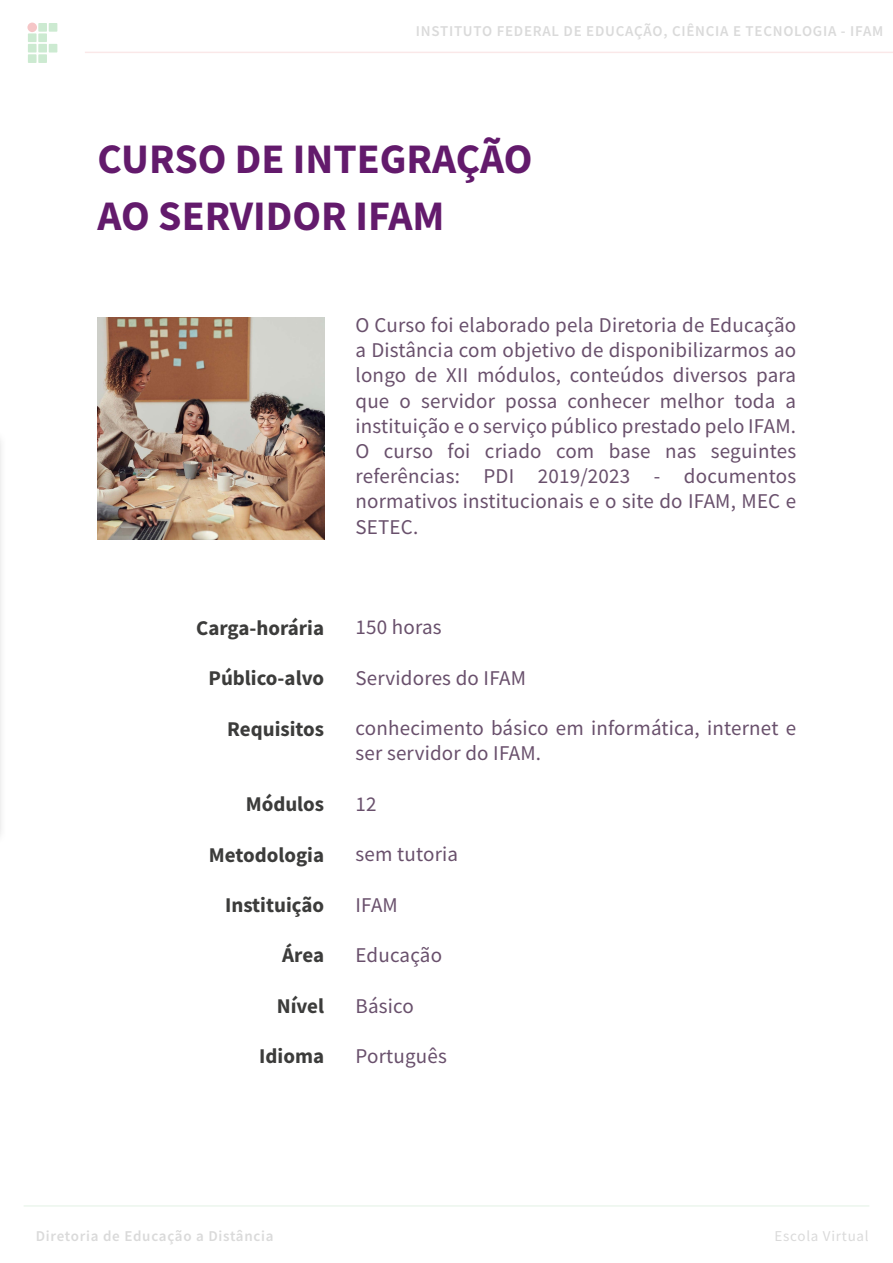
<style>
.page{position:relative;width:893px;height:1263px;background:#fff}
.page>*{position:absolute;margin:0;border:0;box-sizing:border-box;transform-origin:0 0}
.t1{font:700 42px/57px "Source Sans Pro";color:#631a6c}
.t2{font:21px/25.2px "Source Sans Pro";letter-spacing:.01em;color:#69506c;text-align:justify}
.t3{font:700 21px "Source Sans Pro";color:#3c3c3b}
.t4{font:600 15px "Source Sans Pro";letter-spacing:.05em;color:#dadada}
.t5{font:15px "Source Sans Pro";letter-spacing:.05em;color:#dadada}
</style>
<div class="page">
<hr style="left:85px;top:52px;width:808px;height:1px;background:#cd191e">
<hr style="left:24px;top:1205px;width:845px;height:2px;background:#2f9e41">
<div style="left:38px;top:23px;width:9px;height:9px;background:#ccead1"></div>
<div style="left:49px;top:23px;width:8px;height:9px;background:#ccead1"></div>
<div style="left:49px;top:44px;width:8px;height:9px;background:#ccead1"></div>
<div style="left:28px;top:33px;width:9px;height:9px;background:#ccead1"></div>
<div style="left:38px;top:33px;width:9px;height:9px;background:#ccead1"></div>
<div style="left:28px;top:44px;width:9px;height:9px;background:#ccead1"></div>
<div style="left:38px;top:44px;width:9px;height:9px;background:#ccead1"></div>
<div style="left:28px;top:54px;width:9px;height:9px;background:#ccead1"></div>
<div style="left:38px;top:54px;width:9px;height:9px;background:#ccead1"></div>
<div style="left:27px;top:23px;width:10px;height:9px;background:#f5c6c7;border-radius:50%"></div>
<img style="left:0;top:441px;width:1px;height:393px">
<img style="left:98px;top:317px;width:226px;height:222px">
<p class="t4" style="left:416px;top:21px;width:469px">INSTITUTO FEDERAL DE EDUCAÇÃO, CIÊNCIA E TECNOLOGIA - IFAM</p>
<h1 class="t1" style="left:98px;top:130px;width:436px">CURSO DE INTEGRAÇÃO<br>AO SERVIDOR IFAM</h1>
<p class="t2" style="left:355px;top:312px;width:442px">O Curso foi elaborado pela Diretoria de Educação a Distância com objetivo de disponibilizarmos ao longo de XII módulos, conteúdos diversos para que o servidor possa conhecer melhor toda a instituição e o serviço público prestado pelo IFAM.<br>O curso foi criado com base nas seguintes referências: PDI 2019/2023 - documentos normativos institucionais e o site do IFAM, MEC e SETEC.</p>
<p class="t3" style="left:196px;top:614px;width:129px">Carga-horária</p>
<p class="t3" style="left:208px;top:664px;width:117px">Público-alvo</p>
<p class="t3" style="left:227px;top:714px;width:98px">Requisitos</p>
<p class="t3" style="left:246px;top:790px;width:80px">Módulos</p>
<p class="t3" style="left:209px;top:840px;width:117px">Metodologia</p>
<p class="t3" style="left:225px;top:891px;width:101px">Instituição</p>
<p class="t3" style="left:282px;top:941px;width:43px">Área</p>
<p class="t3" style="left:277px;top:992px;width:49px">Nível</p>
<p class="t3" style="left:259px;top:1042px;width:66px">Idioma</p>
<p class="t2" style="left:355px;top:615px;width:88px">150 horas</p>
<p class="t2" style="left:355px;top:665px;width:172px">Servidores do IFAM</p>
<p class="t2" style="left:355px;top:716px;width:442px">conhecimento básico em informática, internet e ser servidor do IFAM.</p>
<p class="t2" style="left:355px;top:791px;width:23px">12</p>
<p class="t2" style="left:355px;top:842px;width:104px">sem tutoria</p>
<p class="t2" style="left:355px;top:892px;width:44px">IFAM</p>
<p class="t2" style="left:355px;top:942px;width:88px">Educação</p>
<p class="t2" style="left:355px;top:993px;width:60px">Básico</p>
<p class="t2" style="left:355px;top:1043px;width:93px">Português</p>
<p class="t4" style="left:36px;top:1226px;width:239px">Diretoria de Educação a Distância</p>
<p class="t5" style="left:774px;top:1227px;width:96px">Escola Virtual</p>
</div>
